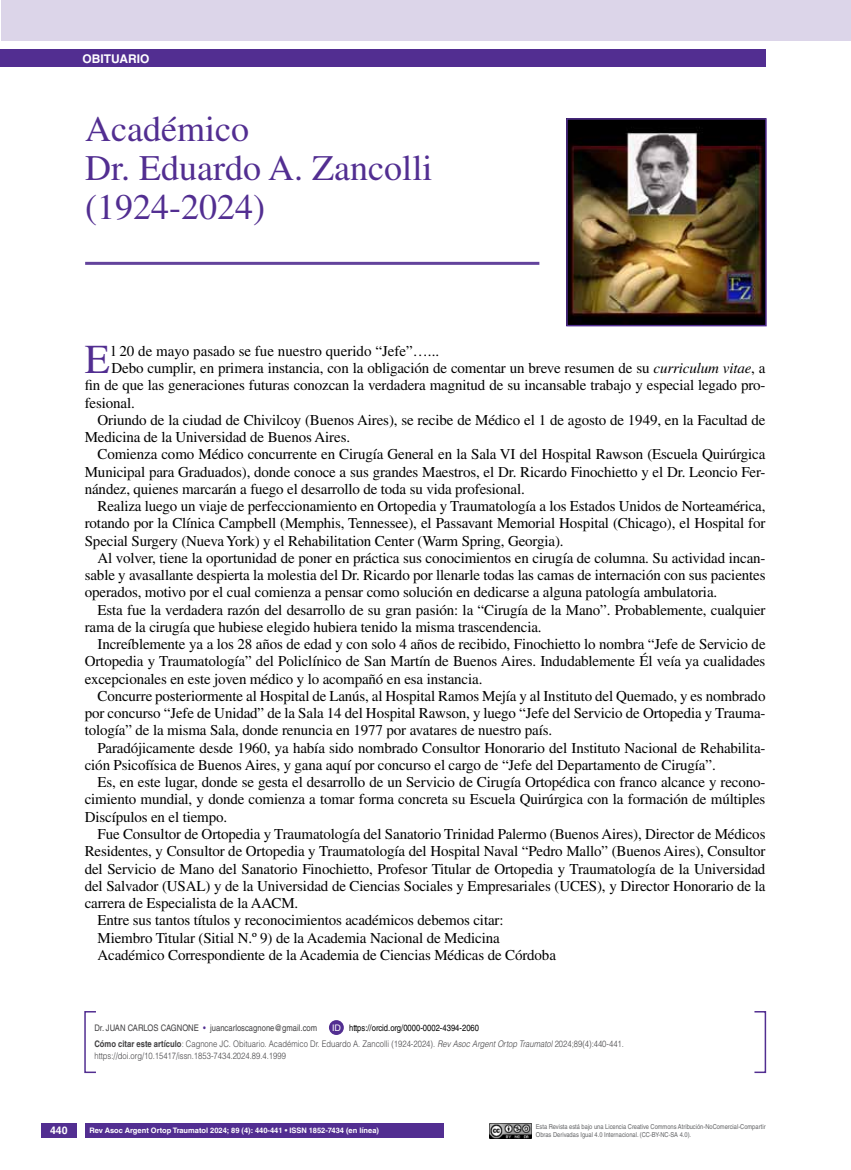
<style>
.page{position:relative;width:851px;height:1170px;background:#fff}
.page>*{position:absolute;margin:0;border:0;box-sizing:border-box;transform-origin:0 0}
.t1{font:41.1px "Times LT Std";color:#522e91}
.t2{font:36px/39px "Times LT Std";color:#522e91}
.t3{font:15px "Times LT Std";letter-spacing:-.01em;color:#000}
.t4{font:700 12px "Helvetica LT Std";color:#fff}
.t5{font:700 10.5px "Helvetica LT Std";color:#fff}
.t6{font:300 9px/16.2px "Helvetica LT Std";color:#414042;scale:.85 1}
.t7{font:9px "Helvetica LT Std";color:#414042;scale:.85 1}
.t8{font:9px "Helvetica LT Std";color:#fff}
.t9{font:700 7.5px "Helvetica LT Std";color:#fff}
.t10{font:6.75px/7.5px "Helvetica LT Std";color:#636466;scale:.85 1}
.s1{font-style:italic}
.s2{font-weight:400;color:#000}
.s3{font-weight:700}
.s4{color:#522e91}
</style>
<div class="page">
<div style="left:41px;top:1123px;width:36px;height:14px;background:#522e91"></div>
<div style="left:85px;top:1123px;width:358px;height:14px;background:#522e91"></div>
<img style="left:489px;top:1123px;width:42px;height:14px">
<div style="left:2px;top:0;width:848px;height:40px;background:#dcd5e9"></div>
<div style="left:84px;top:1010px;width:13px;height:62px;border:2px solid #522e91"></div>
<div style="left:753px;top:1010px;width:13px;height:62px;border:2px solid #522e91"></div>
<div style="left:329px;top:1019px;width:15px;height:15px;background:#522e91;border-radius:50%"></div>
<hr style="left:85px;top:262px;width:454px;height:3px;background:#63439c">
<img style="left:569px;top:121px;width:194px;height:202px">
<div style="left:566px;top:118px;width:200px;height:208px;border:2px solid #522e91"></div>
<div style="left:0;top:50px;width:765px;height:17px;background:#522e91"></div>
<p class="t4" style="left:83px;top:51px;width:46px">obituario</p>
<h2 class="t2" style="left:85px;top:110px;width:348px">Académico<br>Dr. Eduardo A. Zancolli (1924-2024)</h2>
<h1 class="t1" style="left:85px;top:336px;width:27px">E</h1>
<p class="t3" style="left:111px;top:342px;width:329px">l 20 de mayo pasado se fue nuestro querido “Jefe”…...</p>
<p class="t3" style="left:111px;top:359px;width:655px">Debo cumplir, en primera instancia, con la obligación de comentar un breve resumen de su <span class="s1">curriculum vitae</span>, a</p>
<p class="t3" style="left:85px;top:377px;width:682px">fin de que las generaciones futuras conozcan la verdadera magnitud de su incansable trabajo y especial legado pro-</p>
<p class="t3" style="left:85px;top:394px;width:52px">fesional.</p>
<p class="t3" style="left:97px;top:411px;width:669px">Oriundo de la ciudad de Chivilcoy (Buenos Aires), se recibe de Médico el 1 de agosto de 1949, en la Facultad de</p>
<p class="t3" style="left:85px;top:428px;width:267px">Medicina de la Universidad de Buenos Aires.</p>
<p class="t3" style="left:97px;top:446px;width:669px">Comienza como Médico concurrente en Cirugía General en la Sala VI del Hospital Rawson (Escuela Quirúrgica</p>
<p class="t3" style="left:85px;top:463px;width:682px">Municipal para Graduados), donde conoce a sus grandes Maestros, el Dr. Ricardo Finochietto y el Dr. Leoncio Fer-</p>
<p class="t3" style="left:85px;top:480px;width:441px">nández, quienes marcarán a fuego el desarrollo de toda su vida profesional.</p>
<p class="t3" style="left:97px;top:497px;width:669px">Realiza luego un viaje de perfeccionamiento en Ortopedia y Traumatología a los Estados Unidos de Norteamérica,</p>
<p class="t3" style="left:85px;top:515px;width:682px">rotando por la Clínica Campbell (Memphis, Tennessee), el Passavant Memorial Hospital (Chicago), el Hospital for</p>
<p class="t3" style="left:85px;top:532px;width:480px">Special Surgery (Nueva York) y el Rehabilitation Center (Warm Spring, Georgia).</p>
<p class="t3" style="left:97px;top:549px;width:669px">Al volver, tiene la oportunidad de poner en práctica sus conocimientos en cirugía de columna. Su actividad incan-</p>
<p class="t3" style="left:85px;top:566px;width:682px">sable y avasallante despierta la molestia del Dr. Ricardo por llenarle todas las camas de internación con sus pacientes</p>
<p class="t3" style="left:85px;top:584px;width:634px">operados, motivo por el cual comienza a pensar como solución en dedicarse a alguna patología ambulatoria.</p>
<p class="t3" style="left:97px;top:601px;width:669px">Esta fue la verdadera razón del desarrollo de su gran pasión: la “Cirugía de la Mano”. Probablemente, cualquier</p>
<p class="t3" style="left:85px;top:618px;width:458px">rama de la cirugía que hubiese elegido hubiera tenido la misma trascendencia.</p>
<p class="t3" style="left:97px;top:635px;width:669px">Increíblemente ya a los 28 años de edad y con solo 4 años de recibido, Finochietto lo nombra “Jefe de Servicio de</p>
<p class="t3" style="left:85px;top:653px;width:682px">Ortopedia y Traumatología” del Policlínico de San Martín de Buenos Aires. Indudablemente Él veía ya cualidades</p>
<p class="t3" style="left:85px;top:670px;width:399px">excepcionales en este joven médico y lo acompañó en esa instancia.</p>
<p class="t3" style="left:97px;top:687px;width:669px">Concurre posteriormente al Hospital de Lanús, al Hospital Ramos Mejía y al Instituto del Quemado, y es nombrado</p>
<p class="t3" style="left:85px;top:704px;width:682px">por concurso “Jefe de Unidad” de la Sala 14 del Hospital Rawson, y luego “Jefe del Servicio de Ortopedia y Trauma-</p>
<p class="t3" style="left:85px;top:722px;width:469px">tología” de la misma Sala, donde renuncia en 1977 por avatares de nuestro país.</p>
<p class="t3" style="left:97px;top:739px;width:669px">Paradójicamente desde 1960, ya había sido nombrado Consultor Honorario del Instituto Nacional de Rehabilita-</p>
<p class="t3" style="left:85px;top:756px;width:632px">ción Psicofísica de Buenos Aires, y gana aquí por concurso el cargo de “Jefe del Departamento de Cirugía”.</p>
<p class="t3" style="left:97px;top:773px;width:669px">Es, en este lugar, donde se gesta el desarrollo de un Servicio de Cirugía Ortopédica con franco alcance y recono-</p>
<p class="t3" style="left:85px;top:791px;width:682px">cimiento mundial, y donde comienza a tomar forma concreta su Escuela Quirúrgica con la formación de múltiples</p>
<p class="t3" style="left:85px;top:808px;width:144px">Discípulos en el tiempo.</p>
<p class="t3" style="left:97px;top:825px;width:669px">Fue Consultor de Ortopedia y Traumatología del Sanatorio Trinidad Palermo (Buenos Aires), Director de Médicos</p>
<p class="t3" style="left:85px;top:842px;width:682px">Residentes, y Consultor de Ortopedia y Traumatología del Hospital Naval “Pedro Mallo” (Buenos Aires), Consultor</p>
<p class="t3" style="left:85px;top:860px;width:682px">del Servicio de Mano del Sanatorio Finochietto, Profesor Titular de Ortopedia y Traumatología de la Universidad</p>
<p class="t3" style="left:85px;top:877px;width:682px">del Salvador (USAL) y de la Universidad de Ciencias Sociales y Empresariales (UCES), y Director Honorario de la</p>
<p class="t3" style="left:85px;top:894px;width:215px">carrera de Especialista de la AACM.</p>
<p class="t3" style="left:97px;top:911px;width:407px">Entre sus tantos títulos y reconocimientos académicos debemos citar:</p>
<p class="t3" style="left:97px;top:929px;width:403px">Miembro Titular (Sitial N.º 9) de la Academia Nacional de Medicina</p>
<p class="t3" style="left:97px;top:946px;width:460px">Académico Correspondiente de la Academia de Ciencias Médicas de Córdoba</p>
<p class="t8" style="left:332px;top:1022px;width:10px">ID</p>
<p class="t6" style="left:94px;top:1019px;width:624px;text-indent:254px"><span class="s2">https://orcid.org/0000-0002-4394-2060<br></span><span class="s3">Cómo citar este artículo</span>: Cagnone JC. Obituario. Académico Dr. Eduardo A. Zancolli (1924-2024). <span class="s1">Rev Asoc Argent Ortop Traumatol</span> 2024;89(4):440-441.</p>
<p class="t6" style="left:94px;top:1047px;width:227px">https://doi.org/10.15417/issn.1853-7434.2024.89.4.1999</p>
<p class="t7" style="left:94px;top:1022px;width:105px">Dr. Juan CARLOS Cagnone</p>
<p class="t7" style="left:203px;top:1022px;width:135px"><span class="s4">•</span> juancarloscagnone@gmail.com</p>
<p class="t5" style="left:50px;top:1124px;width:19px">440</p>
<p class="t9" style="left:90px;top:1125px;width:291px">Rev Asoc Argent Ortop Traumatol 2024; 89 (4): 440-441 • ISSN 1852-7434 (en línea)</p>
<p class="t10" style="left:536px;top:1123px;width:272px">Esta Revista está bajo una Licencia Creative Commons Atribución-NoComercial-Compartir<br>Obras Derivadas Igual 4.0 Internacional. (CC-BY-NC-SA 4.0).</p>
</div>
